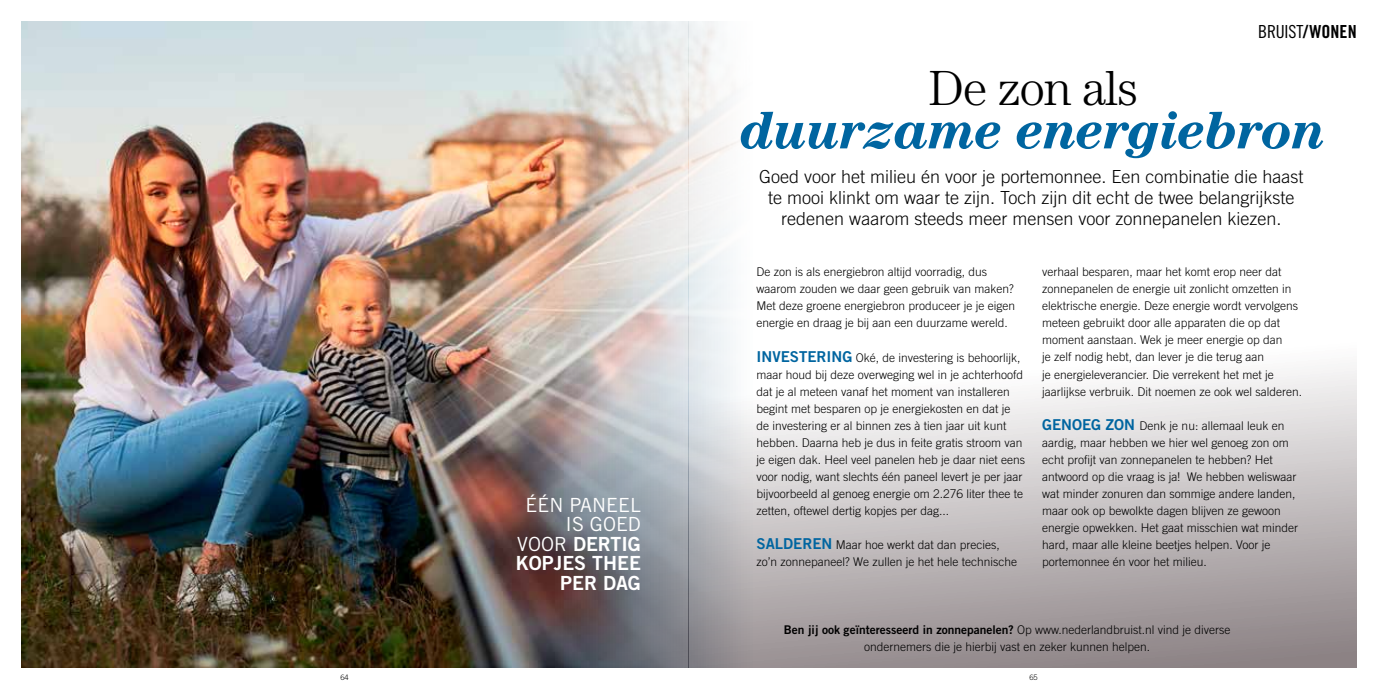
<style>
.page{position:relative;width:1378px;height:689px;background:#fff}
.page>*{position:absolute;margin:0;border:0;box-sizing:border-box;transform-origin:0 0}
.t1{font:italic 700 54px "Century Std";letter-spacing:-.02em;color:#0065a0}
.t2{font:300 49.5px "Century Std";letter-spacing:-.02em;color:#000}
.t3{font:19.5px/19.5px "Trade Gothic LT Std Bd 2";color:#fff;text-align:right}
.t4{font:19.5px/19.5px "Trade Gothic LT Std";color:#fff;text-align:right}
.t5{font:300 18px/21px "Trade Gothic LT Std";color:#000;text-align:center}
.t6{font:18px "Trade Gothic LT Std Cn 18";letter-spacing:-.01em;color:#000}
.t7{font:300 12px/17px "Trade Gothic LT Std";color:#000}
.t8{font:12px "Trade Gothic LT Std Bd 2";color:#000}
.t9{font:300 7.5px "Trade Gothic LT Std";color:#000}
.s1{font-family:"Trade Gothic LT Std Bd Cn 20"}
.s2{font-family:"Trade Gothic LT Std"}
.s3{font-family:"Trade Gothic LT Std Bd 2";font-weight:400;font-size:15px;color:#0065a0}
.s4{font-family:"Trade Gothic LT Std";font-weight:300}
</style>
<div class="page">
<img style="left:21px;top:21px;width:667px;height:646px">
<svg style="left:688px;top:21px;width:668px;height:647px"></svg>
<h3 class="t6" style="left:1258px;top:21px;width:100px">BRUIST<span class="s1">/WONEN</span></h3>
<h3 class="t4" style="left:525px;top:495px;width:117px">ÉÉN PANEEL<br>IS GOED</h3>
<h3 class="t3" style="left:516px;top:534px;width:127px"><span class="s2">VOOR</span> DERTIG<br>KOPJES THEE<br>PER DAG</h3>
<h2 class="t2" style="left:929px;top:59px;width:211px">De zon als</h2>
<h1 class="t1" style="left:741px;top:99px;width:587px">duurzame energiebron</h1>
<h3 class="t5" style="left:759px;top:166px;width:546px">Goed voor het milieu én voor je portemonnee. Een combinatie die haast te mooi klinkt om waar te zijn. Toch zijn dit echt de twee belangrijkste redenen waarom steeds meer mensen voor zonnepanelen kiezen.</h3>
<p class="t7" style="left:1042px;top:263px;width:262px">verhaal besparen, maar het komt erop neer dat zonnepanelen de energie uit zonlicht omzetten in elektrische energie. Deze energie wordt vervolgens meteen gebruikt door alle apparaten die op dat moment aanstaan. Wek je meer energie op dan<br>je zelf nodig hebt, dan lever je die terug aan<br>je energieleverancier. Die verrekent het met je jaarlijkse verbruik. Dit noemen ze ook wel salderen.</p>
<p class="t7" style="left:1042px;top:417px;width:258px"><span class="s3">GENOEG ZON</span> Denk je nu: allemaal leuk en aardig, maar hebben we hier wel genoeg zon om echt profijt van zonnepanelen te hebben? Het antwoord op die vraag is ja! We hebben weliswaar wat minder zonuren dan sommige andere landen, maar ook op bewolkte dagen blijven ze gewoon energie opwekken. Het gaat misschien wat minder hard, maar alle kleine beetjes helpen. Voor je portemonnee én voor het milieu.</p>
<p class="t7" style="left:756px;top:263px;width:260px">De zon is als energiebron altijd voorradig, dus waarom zouden we daar geen gebruik van maken?<br>Met deze groene energiebron produceer je je eigen energie en draag je bij aan een duurzame wereld.</p>
<p class="t7" style="left:756px;top:349px;width:270px"><span class="s3">INVESTERING</span> Oké, de investering is behoorlijk, maar houd bij deze overweging wel in je achterhoofd dat je al meteen vanaf het moment van installeren begint met be sparen op je energiekosten en dat je de investering er al binnen zes à tien jaar uit kunt hebben. Daarna heb je dus in feite gratis stroom van je eigen dak. Heel veel panelen heb je daar niet eens voor nodig, want slechts één paneel levert je per jaar bijvoorbeeld al genoeg energie om 2.276 liter thee te zetten, oftewel dertig kopjes per dag...</p>
<p class="t7" style="left:756px;top:536px;width:262px"><span class="s3">SALDEREN</span> Maar hoe werkt dat dan precies, zo’n zonnepaneel? We zullen je het hele technische</p>
<p class="t8" style="left:784px;top:622px;width:448px">Ben jij ook geïnteresseerd in zonnepanelen? <span class="s4">Op www.nederlandbruist.nl vind je diverse</span></p>
<p class="t7" style="left:864px;top:638px;width:288px">ondernemers die je hierbij vast en zeker kunnen helpen.</p>
<p class="t9" style="left:340px;top:672px;width:10px">64</p>
<p class="t9" style="left:1029px;top:672px;width:10px">65</p>
</div>
